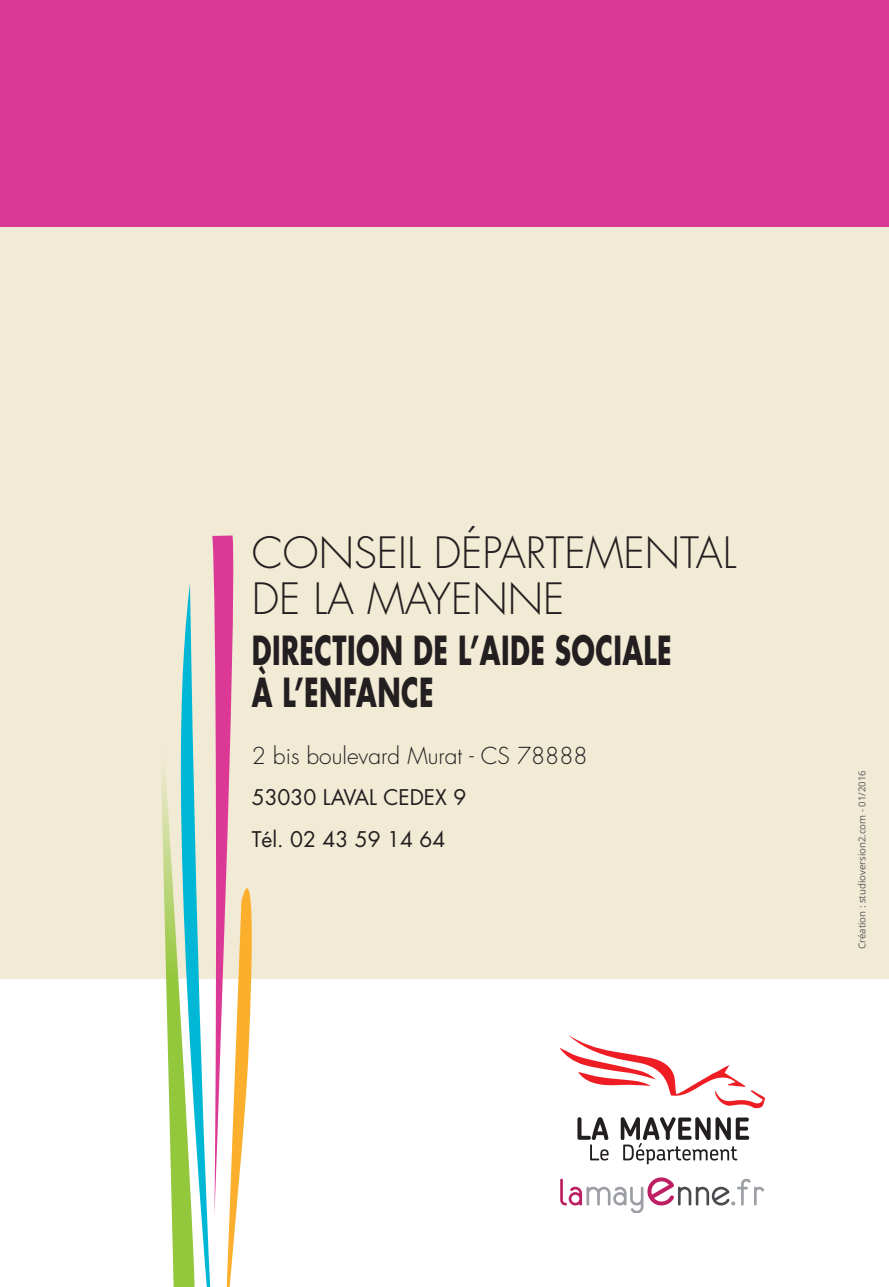
<style>
.page{position:relative;width:889px;height:1287px;background:#fff}
.page>*{position:absolute;margin:0;border:0;box-sizing:border-box;transform-origin:0 0}
.t1{font:300 42px/45.5px "Futura";color:#231f20}
.t2{font:700 39.02px/41.5px "Futura";letter-spacing:.015em;color:#231f20;scale:.68 1}
.t3{font:300 22.75px "Futura";color:#231f20}
.t4{font:21px/41.5px "Futura";color:#231f20}
.t5{font:9.62px "Open Sans";color:#57585a}
</style>
<div class="page">
<div style="left:0;top:224px;width:889px;height:754px;background:#f1ead5"></div>
<div style="left:0;top:0;width:889px;height:226px;background:#dc3996"></div>
<svg style="left:577px;top:1117px;width:31px;height:43px"></svg>
<svg style="left:621px;top:1117px;width:128px;height:47px"></svg>
<svg style="left:559px;top:1035px;width:206px;height:73px"></svg>
<svg style="left:158px;top:535px;width:101px;height:751px"></svg>
<svg style="left:560px;top:1177px;width:204px;height:35px"></svg>
<h1 class="t1" style="left:252px;top:530px;width:481px">CONSEIL départemental<br>DE LA MAYENNE</h1>
<h2 class="t2" style="left:252px;top:628px;width:619px">DIRECTION DE L’AIDE SOCIALE<br>À L’ENFANCE</h2>
<h3 class="t3" style="left:252px;top:741px;width:337px">2 bis boulevard Murat - CS 78888</h3>
<h3 class="t4" style="left:252px;top:776px;width:216px">53030 LAVAL CEDEX 9<br>Tél. 02 43 59 14 64</h3>
<p class="t5" style="left:855px;top:949px;width:180px;rotate:-90deg">Création : studioversion2.com - 01/2016</p>
</div>
